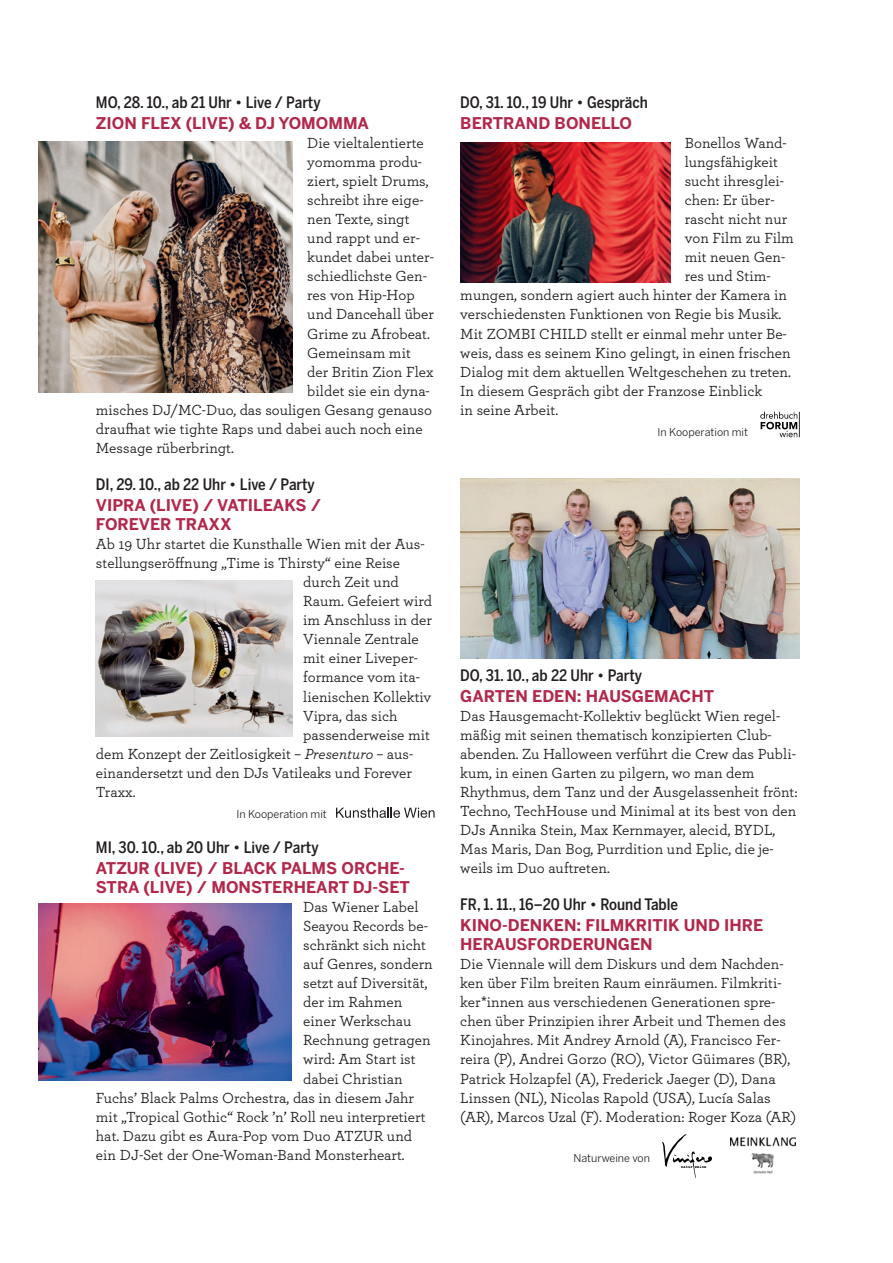
<style>
.page{position:relative;width:893px;height:1263px;background:#fff}
.page>*{position:absolute;margin:0;border:0;box-sizing:border-box;transform-origin:0 0}
.t1{font:700 16.05px/18.8px "Benton Sans";color:#b2284b}
.t2{font:500 15.75px "Benton Sans Condensed";color:#231f20}
.t3{font:15.3px/19px "Archer Book V19";color:#231f20}
.t4{font:10.65px "Benton Sans";color:#231f20}
.s1{font-family:"Archer Book Italic V19"}
</style>
<div class="page">
<img style="left:460px;top:142px;width:210px;height:140px">
<img style="left:96px;top:581px;width:197px;height:155px">
<img style="left:38px;top:903px;width:253px;height:178px">
<img style="left:460px;top:478px;width:339px;height:180px">
<svg style="left:336px;top:808px;width:99px;height:10px"></svg>
<img style="left:760px;top:411px;width:40px;height:27px">
<img style="left:38px;top:141px;width:255px;height:251px">
<img style="left:662px;top:1135px;width:50px;height:43px">
<img style="left:731px;top:1137px;width:64px;height:37px">
<p class="t2" style="left:96px;top:96px;width:226px">MO, 28. 10., ab 21 Uhr • Live / Party</p>
<p class="t1" style="left:96px;top:114px;width:275px">ZION FLEX (LIVE) &amp; DJ YOMOMMA</p>
<p class="t3" style="left:307px;top:134px;width:118px">Die vieltalentierte</p>
<p class="t3" style="left:307px;top:153px;width:116px">yomomma produ-</p>
<p class="t3" style="left:307px;top:172px;width:123px">ziert, spielt Drums,</p>
<p class="t3" style="left:307px;top:191px;width:118px">schreibt ihre eige-</p>
<p class="t3" style="left:307px;top:210px;width:104px">nen Texte, singt</p>
<p class="t3" style="left:307px;top:229px;width:114px">und rappt und er-</p>
<p class="t3" style="left:307px;top:249px;width:128px">kundet dabei unter-</p>
<p class="t3" style="left:307px;top:268px;width:121px">schiedlichste Gen-</p>
<p class="t3" style="left:307px;top:287px;width:109px">res von Hip-Hop</p>
<p class="t3" style="left:307px;top:306px;width:128px">und Dancehall über</p>
<p class="t3" style="left:307px;top:325px;width:124px">Grime zu Afrobeat.</p>
<p class="t3" style="left:307px;top:344px;width:105px">Gemeinsam mit</p>
<p class="t3" style="left:307px;top:363px;width:128px">der Britin Zion Flex</p>
<p class="t3" style="left:307px;top:382px;width:124px">bildet sie ein dyna-</p>
<p class="t3" style="left:96px;top:401px;width:338px">misches DJ/MC-Duo, das souligen Gesang genauso</p>
<p class="t3" style="left:96px;top:420px;width:328px">draufhat wie tighte Raps und dabei auch noch eine</p>
<p class="t3" style="left:96px;top:440px;width:140px">Message rüberbringt.</p>
<p class="t2" style="left:96px;top:478px;width:221px">DI, 29. 10., ab 22 Uhr • Live / Party</p>
<p class="t1" style="left:96px;top:496px;width:227px">VIPRA (LIVE) / VATILEAKS /<br>FOREVER TRAXX</p>
<p class="t3" style="left:96px;top:535px;width:330px">Ab 19 Uhr startet die Kunsthalle Wien mit der Aus-</p>
<p class="t3" style="left:96px;top:554px;width:306px">stellungseröffnung „Time is Thirsty“ eine Reise</p>
<p class="t3" style="left:303px;top:573px;width:97px">durch Zeit und</p>
<p class="t3" style="left:303px;top:592px;width:130px">Raum. Gefeiert wird</p>
<p class="t3" style="left:303px;top:611px;width:130px">im Anschluss in der</p>
<p class="t3" style="left:303px;top:631px;width:117px">Viennale Zentrale</p>
<p class="t3" style="left:303px;top:650px;width:116px">mit einer Liveper-</p>
<p class="t3" style="left:303px;top:669px;width:118px">formance vom ita-</p>
<p class="t3" style="left:303px;top:688px;width:130px">lienischen Kollektiv</p>
<p class="t3" style="left:303px;top:707px;width:96px">Vipra, das sich</p>
<p class="t3" style="left:303px;top:726px;width:128px">passender weise mit</p>
<p class="t3" style="left:96px;top:745px;width:319px">dem Konzept der Zeitlosigkeit – <span class="s1">Presenturo</span> – aus-</p>
<p class="t3" style="left:96px;top:764px;width:318px">einandersetzt und den DJs Vatileaks und Forever</p>
<p class="t3" style="left:96px;top:783px;width:41px">Traxx.</p>
<p class="t4" style="left:236px;top:810px;width:92px">In Kooperation mit</p>
<p class="t2" style="left:96px;top:841px;width:224px">MI, 30. 10., ab 20 Uhr • Live / Party</p>
<p class="t1" style="left:96px;top:859px;width:316px">ATZUR (LIVE) / BLACK PALMS ORCHE-<br>STRA (LIVE) / MONSTERHEART DJ-SET</p>
<p class="t3" style="left:303px;top:898px;width:117px">Das Wiener Label</p>
<p class="t3" style="left:303px;top:917px;width:126px">Seayou Records be-</p>
<p class="t3" style="left:303px;top:936px;width:124px">schränkt sich nicht</p>
<p class="t3" style="left:303px;top:955px;width:131px">auf Genres, sondern</p>
<p class="t3" style="left:303px;top:974px;width:126px">setzt auf Diversität,</p>
<p class="t3" style="left:303px;top:993px;width:101px">der im Rahmen</p>
<p class="t3" style="left:303px;top:1013px;width:110px">einer Werkschau</p>
<p class="t3" style="left:303px;top:1032px;width:129px">Rechnung getragen</p>
<p class="t3" style="left:303px;top:1051px;width:114px">wird: Am Start ist</p>
<p class="t3" style="left:303px;top:1070px;width:101px">dabei Christian</p>
<p class="t3" style="left:96px;top:1089px;width:320px">Fuchs’ Black Palms Orchestra, das in diesem Jahr</p>
<p class="t3" style="left:96px;top:1108px;width:331px">mit „Tropical Gothic“ Rock ’n’ Roll neu interpretiert</p>
<p class="t3" style="left:96px;top:1127px;width:318px">hat. Dazu gibt es Aura-Pop vom Duo ATZUR und</p>
<p class="t3" style="left:96px;top:1146px;width:310px">ein DJ-Set der One-Woman-Band Monsterheart.</p>
<p class="t2" style="left:460px;top:96px;width:189px">DO, 31. 10., 19 Uhr • Gespräch</p>
<p class="t1" style="left:460px;top:114px;width:173px">BERTRAND BONELLO</p>
<p class="t3" style="left:685px;top:134px;width:104px">Bonellos Wand-</p>
<p class="t3" style="left:685px;top:153px;width:95px">lungsfähigkeit</p>
<p class="t3" style="left:685px;top:172px;width:101px">sucht ihresglei-</p>
<p class="t3" style="left:685px;top:191px;width:91px">chen: Er über-</p>
<p class="t3" style="left:685px;top:210px;width:104px">rascht nicht nur</p>
<p class="t3" style="left:685px;top:229px;width:111px">von Film zu Film</p>
<p class="t3" style="left:685px;top:249px;width:102px">mit neuen Gen-</p>
<p class="t3" style="left:685px;top:268px;width:87px">res und Stim-</p>
<p class="t3" style="left:460px;top:287px;width:328px">mungen, sondern agiert auch hinter der Kamera in</p>
<p class="t3" style="left:460px;top:306px;width:323px">verschiedensten Funktionen von Regie bis Musik.</p>
<p class="t3" style="left:460px;top:325px;width:328px">Mit ZOMBI CHILD stellt er einmal mehr unter Be-</p>
<p class="t3" style="left:460px;top:344px;width:332px">weis, dass es seinem Kino gelingt, in einen frischen</p>
<p class="t3" style="left:460px;top:363px;width:332px">Dialog mit dem aktuellen Weltgeschehen zu treten.</p>
<p class="t3" style="left:460px;top:382px;width:304px">In diesem Gespräch gibt der Franzose Einblick</p>
<p class="t3" style="left:460px;top:401px;width:100px">in seine Arbeit.</p>
<p class="t4" style="left:658px;top:428px;width:92px">In Kooperation mit</p>
<p class="t2" style="left:460px;top:669px;width:183px">DO, 31. 10., ab 22 Uhr • Party</p>
<p class="t1" style="left:460px;top:687px;width:255px">GARTEN EDEN: HAUSGEMACHT</p>
<p class="t3" style="left:460px;top:707px;width:339px">Das Hausgemacht-Kollektiv beglückt Wien regel&shy;mäßig mit seinen thematisch konzipierten Club&shy;abenden. Zu Halloween verführt die Crew das Publi&shy;kum, in einen Garten zu pilgern, wo man dem Rhythmus, dem Tanz und der Ausgelassenheit frönt:<br>Techno, TechHouse und Minimal at its best von den DJs Annika Stein, Max Kernmayer, alecid, BYDL, Mas Maris, Dan Bog, Purrdition und Eplic, die je&shy;weils im Duo auftreten.</p>
<p class="t2" style="left:460px;top:898px;width:219px">FR, 1. 11., 16–20 Uhr • Round Table</p>
<p class="t1" style="left:460px;top:916px;width:305px">KINO-DENKEN: FILMKRITIK UND IHRE<br>HERAUSFORDERUNGEN</p>
<p class="t3" style="left:460px;top:955px;width:337px">Die Viennale will dem Diskurs und dem Nachden&shy;ken über Film breiten Raum einräumen. Filmkriti&shy;ker*innen aus verschiedenen Generationen spre&shy;chen über Prinzipien ihrer Arbeit und Themen des Kinojahres. Mit Andrey Arnold (A), Francisco Fer&shy;reira (P), Andrei Gorzo (RO), Victor Güimares (BR), Patrick Holzapfel (A), Frederick Jaeger (D), Dana Linssen (NL), Nicolas Rapold (USA), Lucía Salas (AR), Marcos Uzal (F). Moderation: Roger Koza (AR)</p>
<p class="t4" style="left:573px;top:1153px;width:78px">Naturweine von</p>
</div>
